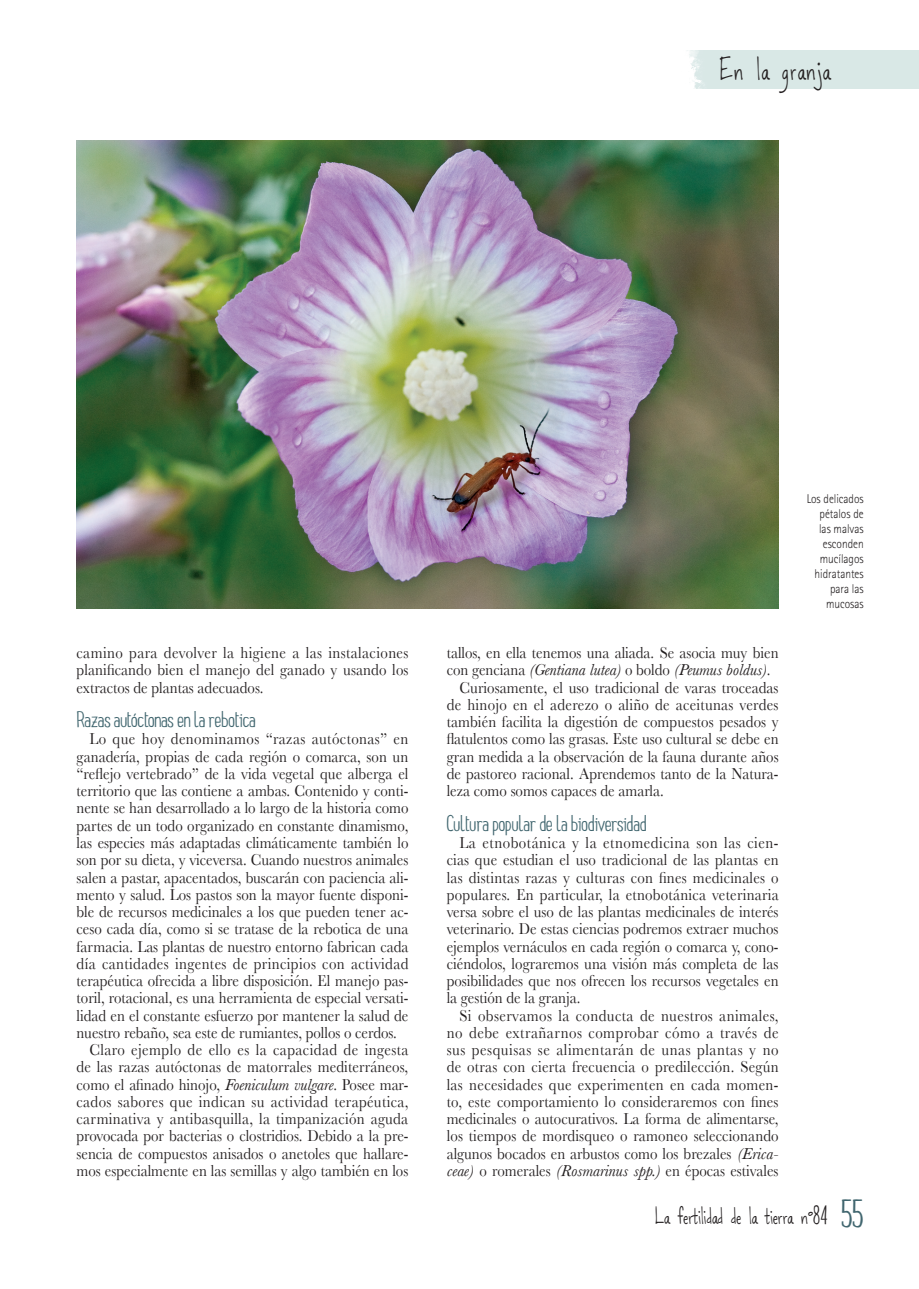
<style>
.page{position:relative;width:919px;height:1289px;background:#fff}
.page>*{position:absolute;margin:0;border:0;box-sizing:border-box;transform-origin:0 0}
.Ladillo_1{font:25.5px "Pichi";letter-spacing:-.01em;color:#41666f}
.t1{font:24px "Dancinginthe Minefields";letter-spacing:.075em;color:#231f20;scale:.8 1}
.t2{font:18px "Dancinginthe Minefields";letter-spacing:.005em;color:#231f20;scale:.8 1}
.Texto_básico{font:16.5px/17.2px "Baskerville";color:#231f20;text-align:justify;scale:.9 1}
.Pie_de_foto{font:300 12.75px/15px "Rotis Sans Serif 45";color:#231f20;text-align:right;scale:.89 1}
.s1{font-style:italic}
.s2{font-family:"Pichi";font-size:30px}
.s3{font-family:"Pichi";font-size:45px;color:#41666f}
</style>
<div class="page">
<img style="left:77px;top:140px;width:701px;height:468px">
<h2 class="t1" style="left:719px;top:58px;width:139px">En la granja</h2>
<p class="Texto_básico" style="left:77px;top:644px;width:370px">camino para devolver la higiene a las instalaciones planificando bien el manejo del ganado y usando los extractos de plantas adecuados.</p>
<p class="Ladillo_1" style="left:77px;top:701px;width:181px">Razas autóctonas en la rebotica</p>
<p class="Texto_básico" style="left:77px;top:730px;width:370px;text-indent:13px">Lo que hoy denominamos “razas autóctonas” en ganadería, propias de cada región o comarca, son un “reflejo vertebrado” de la vida vegetal que alberga el territorio que las contiene a ambas. Contenido y conti&shy;nente se han desarrollado a lo largo de la historia como partes de un todo organizado en constante dinamismo, las especies más adaptadas climáticamente también lo son por su dieta, y viceversa. Cuando nuestros animales salen a pastar, apacentados, buscarán con paciencia ali&shy;mento y salud. Los pastos son la mayor fuente disponi&shy;ble de recursos medicinales a los que pueden tener ac&shy;ceso cada día, como si se tratase de la rebotica de una farmacia. Las plantas de nuestro entorno fabrican cada día cantidades ingentes de principios con actividad terapéutica ofrecida a libre disposición. El manejo pas&shy;toril, rotacional, es una herramienta de especial versati&shy;lidad en el constante esfuerzo por mantener la salud de nuestro rebaño, sea este de rumiantes, pollos o cerdos.</p>
<p class="Texto_básico" style="left:77px;top:1040px;width:370px;text-indent:13px">Claro ejemplo de ello es la capacidad de ingesta de las razas autóctonas de matorrales mediterráneos, como el afinado hinojo, <span class="s1">Foeniculum vulgare</span>. Posee mar&shy;cados sabores que indican su actividad terapéutica, carminativa y antibasquilla, la timpanización aguda provocada por bacterias o clostridios. Debido a la pre&shy;sencia de compuestos anisados o anetoles que hallare&shy;mos especialmente en las semillas y algo también en los</p>
<p class="Texto_básico" style="left:446px;top:644px;width:370px">tallos, en ella tenemos una aliada. Se asocia muy bien con genciana <span class="s1">(Gentiana lutea)</span> o boldo <span class="s1">(Peumus boldus)</span>.</p>
<p class="Texto_básico" style="left:446px;top:678px;width:370px;text-indent:13px">Curiosamente, el uso tradicional de varas troceadas de hinojo en el aderezo o aliño de aceitunas verdes también facilita la digestión de compuestos pesados y flatulentos como las grasas. Este uso cultural se debe en gran medida a la observación de la fauna durante años de pastoreo racional. Aprendemos tanto de la Natura&shy;leza como somos capaces de amarla.</p>
<p class="Ladillo_1" style="left:446px;top:804px;width:201px">Cultura popular de la biodiversidad</p>
<p class="Texto_básico" style="left:446px;top:833px;width:370px;text-indent:13px">La etnobotánica y la etnomedicina son las cien&shy;cias que estudian el uso tradicional de las plantas en las distintas razas y culturas con fines medicinales o populares. En particular, la etnobotánica veterinaria versa sobre el uso de las plantas medicinales de interés veterinario. De estas ciencias podremos extraer muchos ejemplos vernáculos en cada región o comarca y, cono&shy;ciéndolos, lograremos una visión más completa de las posibilidades que nos ofrecen los recursos vegetales en la gestión de la granja.</p>
<p class="Texto_básico" style="left:446px;top:1006px;width:370px;text-indent:13px">Si observamos la conducta de nuestros animales, no debe extrañarnos comprobar cómo a través de sus pesquisas se alimentarán de unas plantas y no de otras con cierta frecuencia o predilección. Según las necesidades que experimenten en cada momen&shy;to, este comportamiento lo consideraremos con fines medicinales o autocurativos. La forma de alimentarse, los tiempos de mordisqueo o ramoneo seleccionando algunos bocados en arbustos como los brezales <span class="s1">(Erica&shy;ceae)</span> o romerales <span class="s1">(Rosmarinus spp.)</span> en épocas estivales</p>
<p class="Pie_de_foto" style="left:806px;top:491px;width:65px">Los delicados pétalos de las malvas esconden mucílagos hidratantes para las mucosas</p>
<p class="t2" style="left:655px;top:1207px;width:262px">La fertilidad de la tierra n˚<span class="s2">84</span> <span class="s3">55</span></p>
</div>
